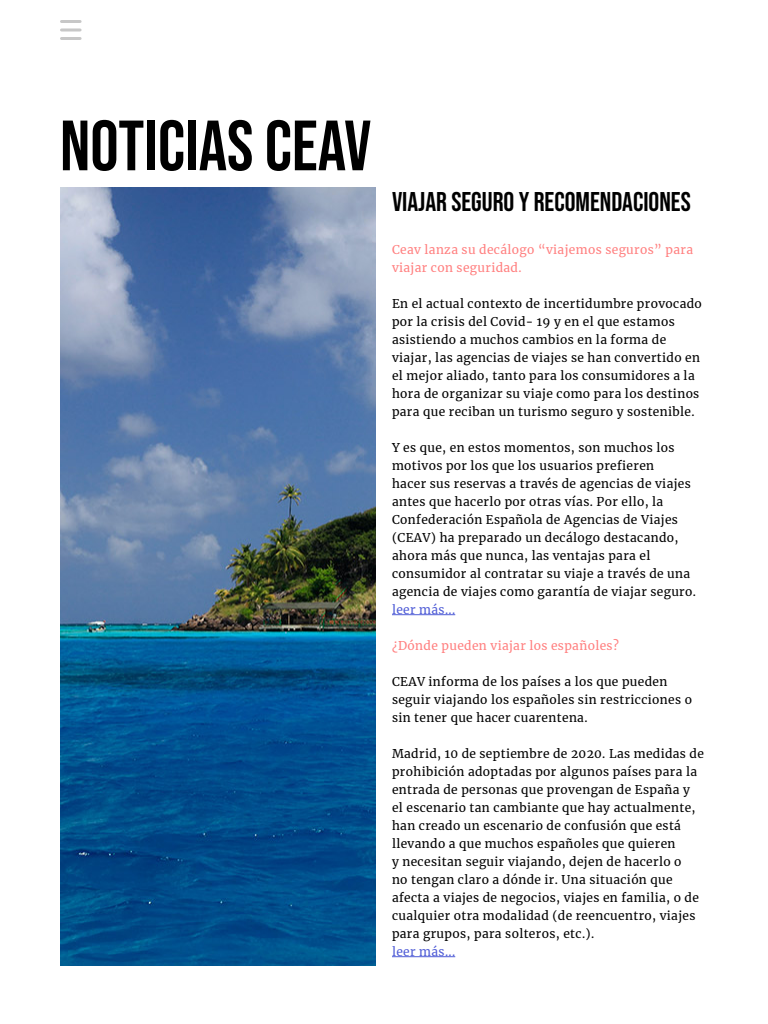
<style>
.page{position:relative;width:768px;height:1024px;background:#fff}
.page>*{position:absolute;margin:0;border:0;box-sizing:border-box;transform-origin:0 0}
.t1{font:71px "Bebas Neue";color:#000}
.TEXTO_1{font:27px "Bebas Neue";color:#000}
.TEXTO_1-2{font:12px/18px "Merriweather";letter-spacing:.03em;color:#000}
.TEXTO_1-3{font:12px/18px "Merriweather";letter-spacing:.03em;color:#ff8080}
.TEXTO_1-4{font:12px "Merriweather";letter-spacing:.03em;color:#4f5cd6}
</style>
<div class="page">
<hr style="left:62px;top:20px;width:18px;height:3px;background:#c7c7c7">
<svg style="left:62px;top:28px;width:18px;height:4px"></svg>
<hr style="left:62px;top:37px;width:18px;height:3px;background:#c7c7c7">
<hr style="left:392px;top:614px;width:63px;height:1px;background:#4f5cd6">
<hr style="left:392px;top:956px;width:63px;height:1px;background:#4f5cd6">
<img style="left:60px;top:187px;width:316px;height:778px">
<p class="t1" style="left:60px;top:106px;width:313px">NOTICIAS CEAV</p>
<p class="TEXTO_1" style="left:392px;top:187px;width:300px">VIAJAR SEGURO Y RECOMENDACIONES</p>
<p class="TEXTO_1-3" style="left:392px;top:240px;width:303px">Ceav lanza su decálogo “viajemos seguros” para viajar con seguridad.</p>
<p class="TEXTO_1-2" style="left:392px;top:294px;width:311px">En el actual contexto de incertidumbre provocado por la crisis del Covid- 19 y en el que estamos asistiendo a muchos cambios en la forma de viajar, las agencias de viajes se han convertido en el mejor aliado, tanto para los consumidores a la hora de organizar su viaje como para los destinos para que reciban un turismo seguro y sostenible.</p>
<p class="TEXTO_1-2" style="left:392px;top:438px;width:305px">Y es que, en estos momentos, son muchos los motivos por los que los usuarios prefieren<br>hacer sus reservas a través de agencias de viajes antes que hacerlo por otras vías. Por ello, la Confederación Española de Agencias de Viajes (CEAV) ha preparado un decálogo destacando, ahora más que nunca, las ventajas para el consumidor al contratar su viaje a través de una agencia de viajes como garantía de viajar seguro.</p>
<p class="TEXTO_1-4" style="left:392px;top:601px;width:65px">leer más...</p>
<p class="TEXTO_1-3" style="left:392px;top:636px;width:228px">¿Dónde pueden viajar los españoles?</p>
<p class="TEXTO_1-2" style="left:392px;top:672px;width:302px">CEAV informa de los países a los que pueden seguir viajando los españoles sin restricciones o sin tener que hacer cuarentena.</p>
<p class="TEXTO_1-2" style="left:392px;top:744px;width:313px">Madrid, 10 de septiembre de 2020. Las medidas de prohibición adoptadas por algunos países para la entrada de personas que provengan de España y<br>el escenario tan cambiante que hay actualmente, han creado un escenario de confusión que está llevando a que muchos españoles que quieren<br>y necesitan seguir viajando, dejen de hacerlo o<br>no tengan claro a dónde ir. Una situación que afecta a viajes de negocios, viajes en familia, o de cualquier otra modalidad (de reencuentro, viajes para grupos, para solteros, etc.).</p>
<p class="TEXTO_1-4" style="left:392px;top:943px;width:65px">leer más...</p>
</div>
